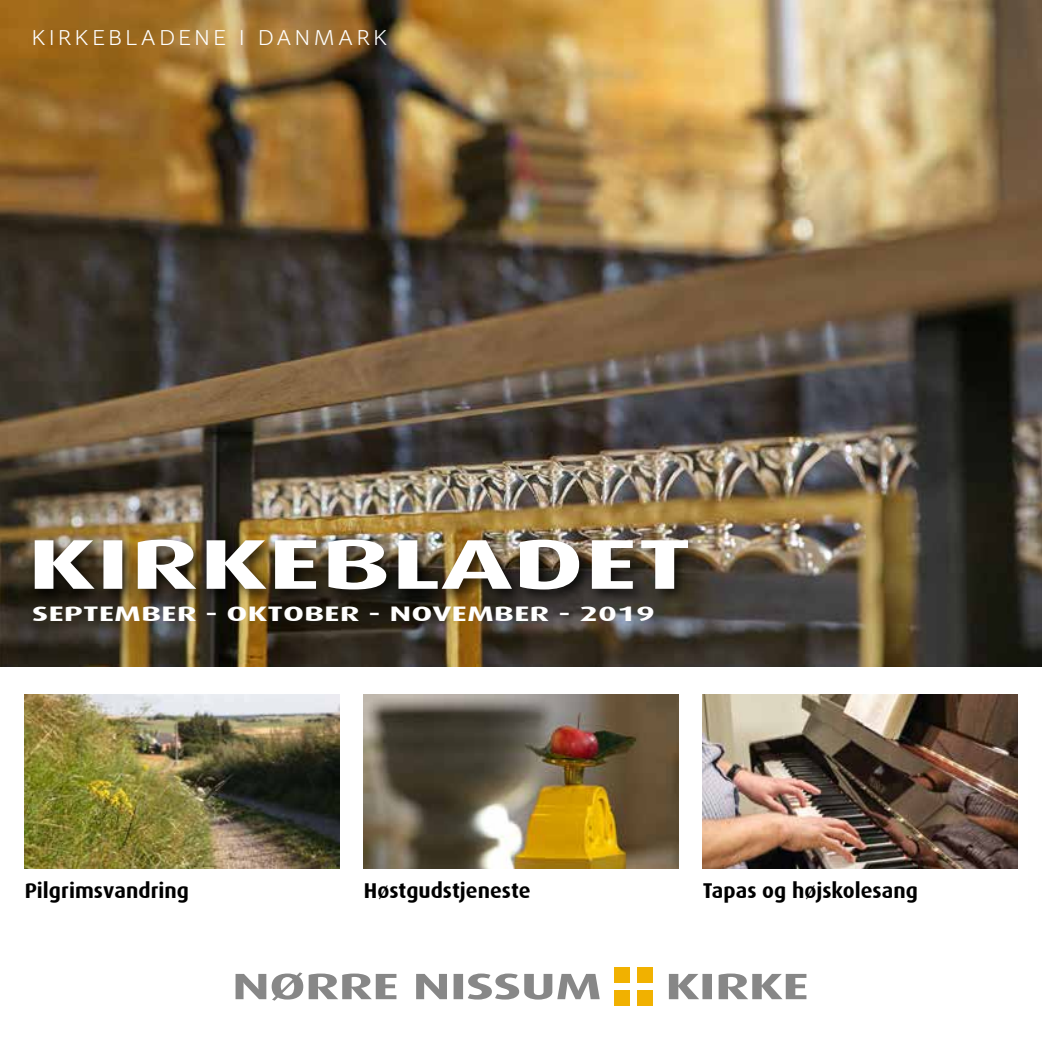
<style>
.page{position:relative;width:1042px;height:1042px;background:#fff}
.page>*{position:absolute;margin:0;border:0;box-sizing:border-box;transform-origin:0 0}
.t1{font:700 21.35px "Dax";color:#000}
.t2{font:700 21px "Dax";color:#fff;scale:1.6 1}
.t3{font:300 21px "Tabac Sans";letter-spacing:.2em;color:#fff}
</style>
<div class="page">
<img style="left:703px;top:694px;width:314px;height:174px">
<img style="left:25px;top:694px;width:314px;height:174px">
<img style="left:364px;top:694px;width:314px;height:174px">
<img style="left:0;top:0;width:1042px;height:666px">
<div style="left:637px;top:990px;width:15px;height:15px;background:#f1b100"></div>
<div style="left:615px;top:990px;width:15px;height:15px;background:#f1b100"></div>
<div style="left:615px;top:967px;width:15px;height:16px;background:#f1b100"></div>
<div style="left:637px;top:967px;width:15px;height:16px;background:#f1b100"></div>
<svg style="left:235px;top:972px;width:571px;height:28px"></svg>
<div style="left:29px;top:534px;width:674px;height:71px;background:#000;opacity:.75"></div>
<img style="left:35px;top:539px;width:653px;height:50px">
<p class="t3" style="left:32px;top:25px;width:356px">KIRKEBLADENE I DANMARK</p>
<p class="t2" style="left:32px;top:602px;width:391px">SEPTEMBER - OKTOBER - NOVEMBER - 2019</p>
<p class="t1" style="left:25px;top:878px;width:166px">Pilgrimsvandring</p>
<p class="t1" style="left:364px;top:878px;width:168px">Høstgudstjeneste</p>
<p class="t1" style="left:703px;top:878px;width:217px">Tapas og højskolesang</p>
</div>
